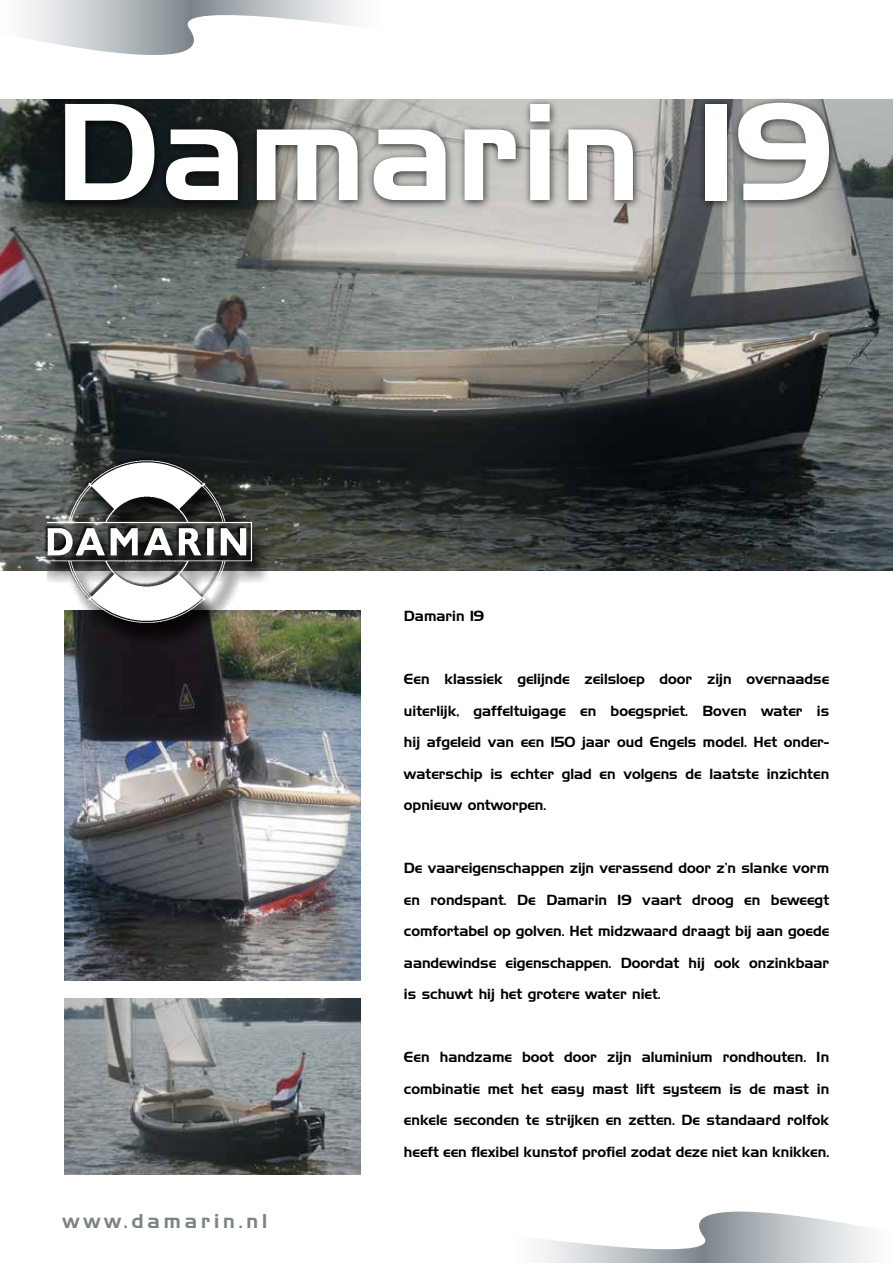
<style>
.page{position:relative;width:893px;height:1263px;background:#fff}
.page>*{position:absolute;margin:0;border:0;box-sizing:border-box;transform-origin:0 0}
.t1{font:133.8px "Handel Gothic BT";letter-spacing:.02em;color:#fff}
.t2{font:19.5px "Handel Gothic BT";letter-spacing:.2em;color:#7c8388}
.t3{font:14.25px "Handel Gothic BT";color:#000}
</style>
<div class="page">
<img style="left:0;top:100px;width:893px;height:470px">
<div style="left:58px;top:96px;width:780px;height:114px;background:#000;opacity:.75"></div>
<svg style="left:23px;top:0;width:332px;height:55px"></svg>
<svg style="left:539px;top:1211px;width:332px;height:52px"></svg>
<img style="left:65px;top:610px;width:296px;height:370px">
<img style="left:65px;top:999px;width:296px;height:175px">
<img style="left:48px;top:451px;width:237px;height:214px">
<h1 class="t1" style="left:55px;top:71px;width:779px">Damarin 19</h1>
<p class="t3" style="left:404px;top:607px;width:82px">Damarin 19</p>
<p class="t3" style="left:404px;top:670px;width:427px">Een klassiek gelijnde zeilsloep door zijn overnaadse</p>
<p class="t3" style="left:404px;top:702px;width:427px">uiterlijk, gaffeltuigage en boegspriet. Boven water is</p>
<p class="t3" style="left:404px;top:733px;width:427px">hij afgeleid van een 150 jaar oud Engels model. Het onder-</p>
<p class="t3" style="left:404px;top:765px;width:427px">waterschip is echter glad en volgens de laatste inzichten</p>
<p class="t3" style="left:404px;top:796px;width:144px">opnieuw ontworpen.</p>
<p class="t3" style="left:404px;top:859px;width:427px">De vaareigenschappen zijn verassend door z’n slanke vorm</p>
<p class="t3" style="left:404px;top:891px;width:427px">en rondspant. De Damarin 19 vaart droog en beweegt</p>
<p class="t3" style="left:404px;top:922px;width:427px">comfortabel op golven. Het midzwaard draagt bij aan goede</p>
<p class="t3" style="left:404px;top:954px;width:427px">aandewindse eigenschappen. Doordat hij ook onzinkbaar</p>
<p class="t3" style="left:404px;top:985px;width:258px">is schuwt hij het grotere water niet.</p>
<h2 class="t2" style="left:62px;top:1209px;width:206px">www.damarin.nl</h2>
<p class="t3" style="left:404px;top:1048px;width:427px">Een handzame boot door zijn aluminium rondhouten. In</p>
<p class="t3" style="left:404px;top:1080px;width:427px">combinatie met het easy mast lift systeem is de mast in</p>
<p class="t3" style="left:404px;top:1111px;width:427px">enkele seconden te strijken en zetten. De standaard rolfok</p>
<p class="t3" style="left:404px;top:1143px;width:427px">heeft een flexibel kunstof profiel zodat deze niet kan knikken.</p>
</div>
